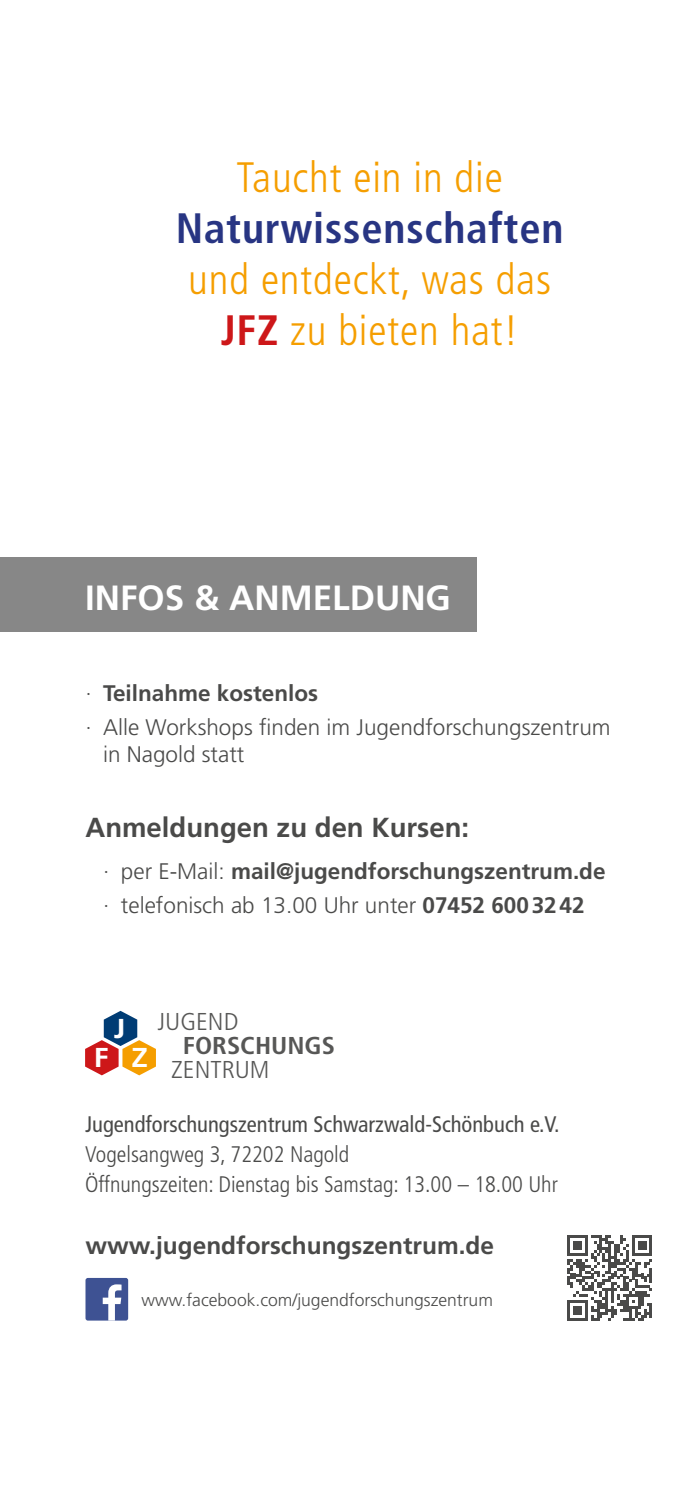
<style>
.page{position:relative;width:695px;height:1489px;background:#fff}
.page>*{position:absolute;margin:0;border:0;box-sizing:border-box;transform-origin:0 0}
.t1{font:300 condensed 42.5px/51px "Frutiger LT";letter-spacing:.02em;color:#f59e00;text-align:center}
.t2{font:700 condensed 42.5px "Frutiger LT";letter-spacing:.02em;color:#283583}
.t3{font:700 35px "Frutiger LT";color:#fff}
.t4{font:700 27.5px "Frutiger LT";color:#4a4a49}
.t5{font:700 27.25px/29.8px "Frutiger LT";color:#fff;text-align:center;scale:1.09 1}
.t6{font:700 24.5px "Frutiger LT";color:#4a4a49}
.t7{font:300 condensed 24.5px "Frutiger LT";color:#575756;scale:1.09 1}
.t8{font:700 condensed 24.5px "Frutiger LT";color:#575756;scale:1.09 1}
.t9{font:700 22.5px/34px "Frutiger LT";color:#4a4a49}
.t10{font:300 22.5px/34px "Frutiger LT";color:#4a4a49}
.t11{font:300 condensed 22.5px/30px "Frutiger LT";color:#4a4a49}
.t12{font:condensed 22.5px "Frutiger LT";color:#4a4a49}
.t13{font:300 17.5px "Frutiger LT";color:#4a4a49}
.s1{font-weight:700;color:#cd1719}
.s2{font-weight:700}
.s3{font-weight:300}
</style>
<div class="page">
<div style="left:0;top:557px;width:477px;height:75px;background:#878787"></div>
<svg style="left:567px;top:1235px;width:85px;height:85px"></svg>
<hr style="left:649px;top:1302px;width:3px;height:15px;background:#4a4a49">
<div style="left:85px;top:1277px;width:43px;height:43px;background:#3e5293;border-radius:2px"></div>
<svg style="left:103px;top:1284px;width:18px;height:36px"></svg>
<svg style="left:85px;top:1010px;width:71px;height:65px"></svg>
<h1 class="t1" style="left:236px;top:153px;width:268px">Taucht ein in die</h1>
<h1 class="t2" style="left:176px;top:203px;width:389px">Naturwissenschaften</h1>
<h1 class="t1" style="left:188px;top:255px;width:364px">und entdeckt, was das<br><span class="s1">JFZ</span> zu bieten hat!</h1>
<h2 class="t3" style="left:85px;top:577px;width:367px">INFOS &amp; ANMELDUNG</h2>
<p class="t10" style="left:85px;top:676px;width:526px">· <span class="s2">Teilnahme kostenlos<br></span>· Alle Workshops finden im Jugendforschungszentrum</p>
<p class="t10" style="left:103px;top:737px;width:143px">in Nagold statt</p>
<p class="t4" style="left:85px;top:811px;width:385px">Anmeldungen zu den Kursen:</p>
<p class="t9" style="left:103px;top:853px;width:504px"><span class="s3">· per E-Mail:</span> mail@jugendforschungszentrum.de <span class="s3">· telefonisch ab 13.00 Uhr unter</span> 07452 6003242</p>
<p class="t5" style="left:94px;top:1013px;width:51px">J<br>F Z</p>
<p class="t7" style="left:157px;top:1007px;width:76px">JUGEND</p>
<p class="t8" style="left:183px;top:1031px;width:141px">FORSCHUNGS</p>
<p class="t7" style="left:171px;top:1055px;width:92px">ZENTRUM</p>
<p class="t12" style="left:85px;top:1110px;width:476px">Jugendforschungszentrum Schwarzwald-Schönbuch e.V.</p>
<p class="t11" style="left:85px;top:1138px;width:474px">Vogelsangweg 3, 72202 Nagold<br>Öffnungszeiten: Dienstag bis Samstag: 13.00 – 18.00 Uhr</p>
<p class="t6" style="left:85px;top:1230px;width:410px">www.jugendforschungszentrum.de</p>
<p class="t13" style="left:142px;top:1289px;width:353px">www.facebook.com/jugendforschungszentrum</p>
</div>
